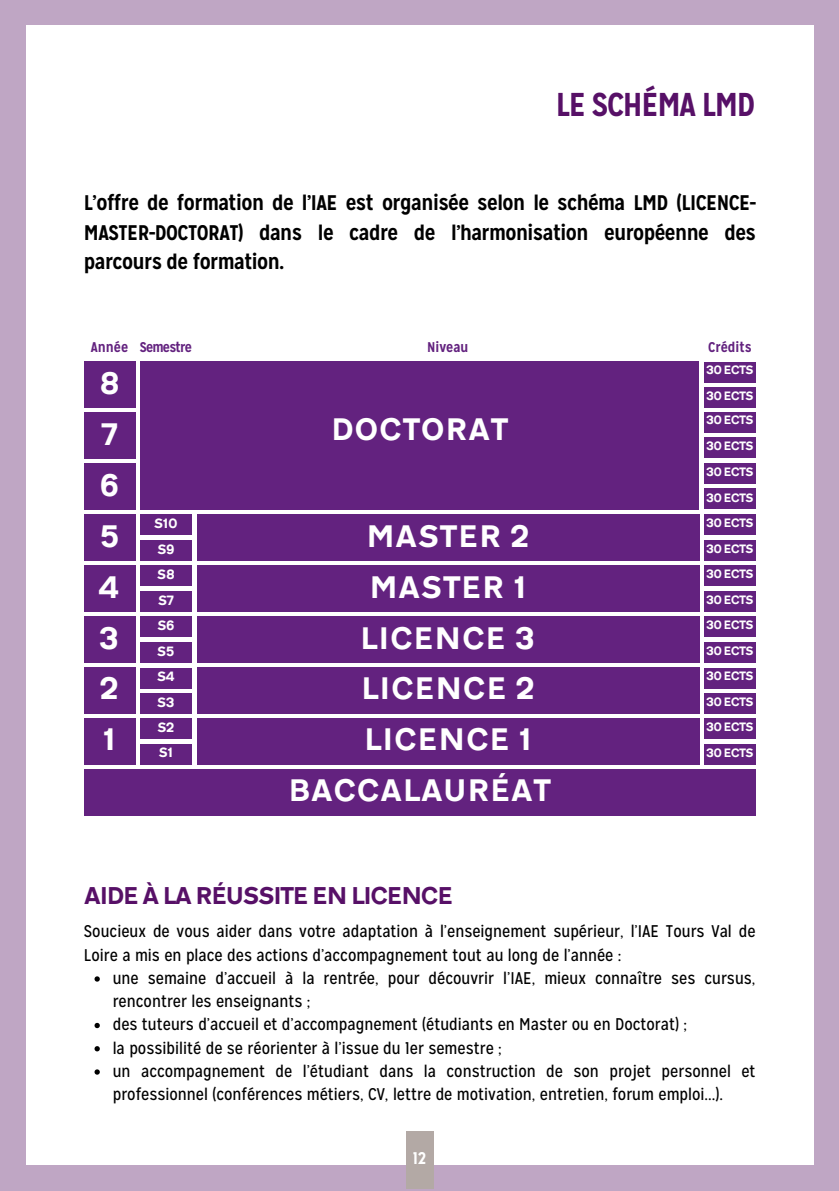
<style>
.page{position:relative;width:839px;height:1191px;background:#fff}
.page>*{position:absolute;margin:0;border:0;box-sizing:border-box;transform-origin:0 0}
.t1{font:700 33px "Mission Gothic";letter-spacing:-.04em;color:#571067}
.t2{font:700 32.6px "Transport D";color:#fff}
.t3{font:700 25.4px "Transport D";letter-spacing:-.075em;color:#571067}
.t4{font:700 21.2px/29.6px "Mission Gothic";letter-spacing:-.025em;color:#000;text-align:justify}
.t5{font:17px/23.2px "Mission Gothic";color:#000}
.t6{font:700 17px "Mission Gothic";color:#fff}
.t7{font:700 14px "Transport D";letter-spacing:-.04em;color:#fff}
.t8{font:700 14px "Mission Gothic";letter-spacing:-.055em;color:#63227f}
.t9{font:700 14px "Mission Gothic";color:#63227f}
.t10{font:700 12.6px "Transport D";letter-spacing:-.075em;color:#fff}
</style>
<div class="page">
<div style="left:0;top:0;width:838px;height:1191px;background:#bfa6c4"></div>
<div style="left:26px;top:25px;width:787px;height:1140px;background:#fff"></div>
<div style="left:197px;top:718px;width:502px;height:46px;background:#63227f"></div>
<div style="left:197px;top:667px;width:502px;height:47px;background:#63227f"></div>
<div style="left:197px;top:616px;width:502px;height:47px;background:#63227f"></div>
<div style="left:197px;top:565px;width:502px;height:47px;background:#63227f"></div>
<div style="left:197px;top:515px;width:502px;height:46px;background:#63227f"></div>
<div style="left:140px;top:362px;width:559px;height:148px;background:#63227f"></div>
<div style="left:84px;top:769px;width:671px;height:46px;background:#63227f"></div>
<div style="left:84px;top:718px;width:51px;height:46px;background:#63227f"></div>
<div style="left:140px;top:744px;width:51px;height:20px;background:#63227f"></div>
<div style="left:140px;top:718px;width:51px;height:21px;background:#63227f"></div>
<div style="left:140px;top:693px;width:51px;height:21px;background:#63227f"></div>
<div style="left:140px;top:668px;width:51px;height:20px;background:#63227f"></div>
<div style="left:140px;top:642px;width:51px;height:21px;background:#63227f"></div>
<div style="left:140px;top:616px;width:51px;height:21px;background:#63227f"></div>
<div style="left:140px;top:591px;width:51px;height:21px;background:#63227f"></div>
<div style="left:140px;top:565px;width:51px;height:21px;background:#63227f"></div>
<div style="left:140px;top:540px;width:51px;height:21px;background:#63227f"></div>
<div style="left:140px;top:515px;width:51px;height:20px;background:#63227f"></div>
<div style="left:704px;top:744px;width:51px;height:20px;background:#63227f"></div>
<div style="left:704px;top:718px;width:51px;height:21px;background:#63227f"></div>
<div style="left:704px;top:693px;width:51px;height:21px;background:#63227f"></div>
<div style="left:704px;top:668px;width:51px;height:20px;background:#63227f"></div>
<div style="left:704px;top:642px;width:51px;height:21px;background:#63227f"></div>
<div style="left:704px;top:616px;width:51px;height:21px;background:#63227f"></div>
<div style="left:704px;top:591px;width:51px;height:21px;background:#63227f"></div>
<div style="left:704px;top:565px;width:51px;height:21px;background:#63227f"></div>
<div style="left:704px;top:540px;width:51px;height:21px;background:#63227f"></div>
<div style="left:704px;top:515px;width:51px;height:20px;background:#63227f"></div>
<div style="left:704px;top:489px;width:51px;height:20px;background:#63227f"></div>
<div style="left:704px;top:463px;width:51px;height:21px;background:#63227f"></div>
<div style="left:704px;top:437px;width:51px;height:21px;background:#63227f"></div>
<div style="left:704px;top:412px;width:51px;height:20px;background:#63227f"></div>
<div style="left:704px;top:387px;width:51px;height:21px;background:#63227f"></div>
<div style="left:704px;top:362px;width:51px;height:20px;background:#63227f"></div>
<div style="left:84px;top:667px;width:51px;height:47px;background:#63227f"></div>
<div style="left:84px;top:616px;width:51px;height:47px;background:#63227f"></div>
<div style="left:84px;top:565px;width:51px;height:47px;background:#63227f"></div>
<div style="left:84px;top:515px;width:51px;height:46px;background:#63227f"></div>
<div style="left:84px;top:464px;width:51px;height:46px;background:#63227f"></div>
<div style="left:84px;top:413px;width:51px;height:46px;background:#63227f"></div>
<div style="left:84px;top:362px;width:51px;height:46px;background:#63227f"></div>
<svg style="left:94px;top:976px;width:6px;height:6px"></svg>
<svg style="left:94px;top:1023px;width:6px;height:5px"></svg>
<svg style="left:94px;top:1046px;width:6px;height:5px"></svg>
<svg style="left:94px;top:1069px;width:6px;height:6px"></svg>
<div style="left:406px;top:1131px;width:27px;height:58px;background:#b3a9a5"></div>
<h1 class="t1" style="left:555px;top:83px;width:201px">LE SCHÉMA LMD</h1>
<p class="t4" style="left:84px;top:188px;width:673px">L’offre de formation de l’IAE est organisée selon le schéma LMD (LICENCE-MASTER-DOCTORAT) dans le cadre de l’harmonisation européenne des parcours de formation.</p>
<p class="t8" style="left:91px;top:338px;width:102px">Année Semestre</p>
<p class="t9" style="left:427px;top:338px;width:43px">Niveau</p>
<p class="t9" style="left:708px;top:338px;width:45px">Crédits</p>
<h2 class="t2" style="left:99px;top:356px;width:23px">8</h2>
<p class="t10" style="left:706px;top:360px;width:49px">30 ECTS</p>
<p class="t10" style="left:706px;top:386px;width:49px">30 ECTS</p>
<h2 class="t2" style="left:101px;top:407px;width:18px">7</h2>
<h2 class="t2" style="left:331px;top:402px;width:179px">DOCTORAT</h2>
<p class="t10" style="left:706px;top:410px;width:49px">30 ECTS</p>
<p class="t10" style="left:706px;top:436px;width:49px">30 ECTS</p>
<h2 class="t2" style="left:100px;top:458px;width:21px">6</h2>
<p class="t10" style="left:706px;top:461px;width:49px">30 ECTS</p>
<p class="t10" style="left:706px;top:487px;width:49px">30 ECTS</p>
<h2 class="t2" style="left:99px;top:509px;width:22px">5</h2>
<p class="t7" style="left:154px;top:512px;width:25px">S10</p>
<p class="t7" style="left:157px;top:537px;width:19px">S9</p>
<h2 class="t2" style="left:366px;top:509px;width:165px">MASTER 2</h2>
<p class="t10" style="left:706px;top:513px;width:49px">30 ECTS</p>
<p class="t10" style="left:706px;top:539px;width:49px">30 ECTS</p>
<h2 class="t2" style="left:99px;top:560px;width:23px">4</h2>
<p class="t7" style="left:157px;top:563px;width:20px">S8</p>
<p class="t7" style="left:158px;top:588px;width:18px">S7</p>
<h2 class="t2" style="left:369px;top:560px;width:159px">MASTER 1</h2>
<p class="t10" style="left:706px;top:563px;width:49px">30 ECTS</p>
<p class="t10" style="left:706px;top:589px;width:49px">30 ECTS</p>
<h2 class="t2" style="left:99px;top:610px;width:23px">3</h2>
<p class="t7" style="left:157px;top:614px;width:19px">S6</p>
<p class="t7" style="left:157px;top:639px;width:19px">S5</p>
<h2 class="t2" style="left:360px;top:610px;width:178px">LICENCE 3</h2>
<p class="t10" style="left:706px;top:614px;width:49px">30 ECTS</p>
<p class="t10" style="left:706px;top:640px;width:49px">30 ECTS</p>
<h2 class="t2" style="left:100px;top:661px;width:21px">2</h2>
<p class="t7" style="left:157px;top:665px;width:20px">S4</p>
<p class="t7" style="left:157px;top:691px;width:20px">S3</p>
<h2 class="t2" style="left:361px;top:661px;width:176px">LICENCE 2</h2>
<p class="t10" style="left:706px;top:666px;width:49px">30 ECTS</p>
<p class="t10" style="left:706px;top:692px;width:49px">30 ECTS</p>
<h2 class="t2" style="left:103px;top:712px;width:15px">1</h2>
<p class="t7" style="left:157px;top:715px;width:19px">S2</p>
<p class="t7" style="left:158px;top:741px;width:16px">S1</p>
<h2 class="t2" style="left:364px;top:712px;width:170px">LICENCE 1</h2>
<p class="t10" style="left:706px;top:716px;width:49px">30 ECTS</p>
<p class="t10" style="left:706px;top:742px;width:49px">30 ECTS</p>
<h2 class="t2" style="left:288px;top:763px;width:265px">BACCALAURÉAT</h2>
<h3 class="t3" style="left:84px;top:874px;width:371px">AIDE À LA RÉUSSITE EN LICENCE</h3>
<p class="t5" style="left:84px;top:920px;width:673px">Soucieux de vous aider dans votre adaptation à l’enseignement supérieur, l’IAE Tours Val de<br>Loire a mis en place des actions d’accompagnement tout au long de l’année :</p>
<p class="t5" style="left:113px;top:966px;width:644px">une semaine d’accueil à la rentrée, pour découvrir l’IAE, mieux connaître ses cursus, rencontrer les enseignants ;<br>des tuteurs d’accueil et d’accompagnement (étudiants en Master ou en Doctorat) ;<br>la possibilité de se réorienter à l’issue du 1er semestre ;<br>un accompagnement de l’étudiant dans la construction de son projet personnel et professionnel (conférences métiers, CV, lettre de motivation, entretien, forum emploi...).</p>
<p class="t6" style="left:413px;top:1147px;width:15px">12</p>
</div>
